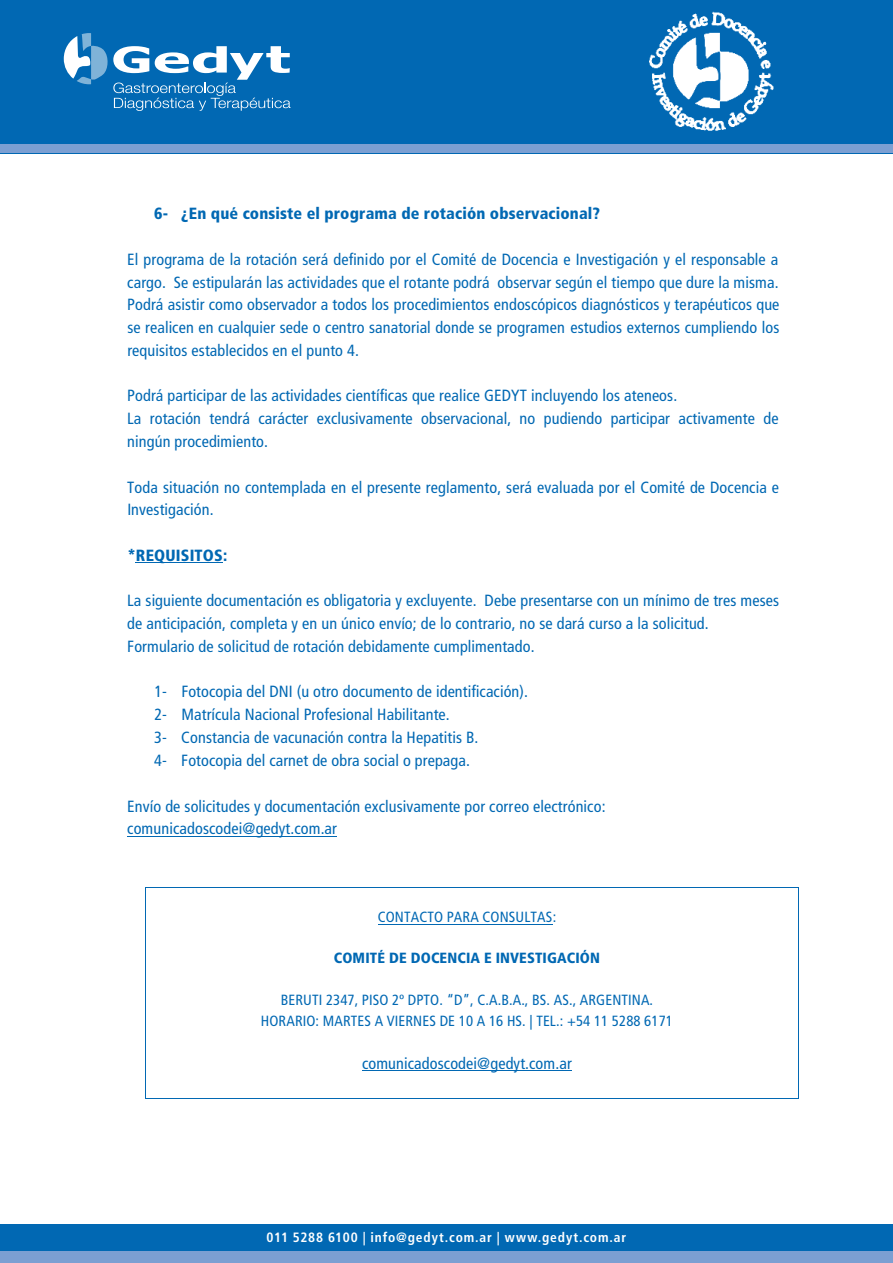
<style>
.page{position:relative;width:893px;height:1263px;background:#fff}
.page>*{position:absolute;margin:0;border:0;box-sizing:border-box;transform-origin:0 0}
.t1{font:condensed 16.2px/22.8px "Frutiger LT Std";letter-spacing:.01em;color:#0168b3}
.t2{font:900 condensed 16.2px "Frutiger LT Std";letter-spacing:.01em;color:#0168b3}
.t3{font:condensed 14.7px/20.9px "Frutiger LT Std";letter-spacing:.005em;color:#0168b3;text-align:center}
.t4{font:900 condensed 14.7px "Frutiger LT Std";letter-spacing:.01em;color:#0168b3}
.t5{font:700 condensed 13.5px "Frutiger LT Std";letter-spacing:.065em;color:#fff}
</style>
<div class="page">
<div style="left:0;top:1224px;width:893px;height:39px;background:#0168b3"></div>
<div style="left:0;top:0;width:893px;height:153px;background:#0168b3"></div>
<div style="left:0;top:144px;width:893px;height:9px;background:#7c9fd2"></div>
<div style="left:0;top:1251px;width:893px;height:12px;background:#7c9fd2"></div>
<svg style="left:64px;top:33px;width:227px;height:78px"></svg>
<hr style="left:136px;top:563px;width:87px;height:1px;background:#0168b3">
<hr style="left:127px;top:836px;width:210px;height:1px;background:#0168b3">
<hr style="left:378px;top:924px;width:175px;height:1px;background:#0168b3">
<hr style="left:362px;top:1071px;width:210px;height:1px;background:#0168b3">
<hr style="left:146px;top:887px;width:652px;height:1px;background:#0168b3">
<hr style="left:146px;top:887px;width:1px;height:211px;background:#0168b3">
<hr style="left:146px;top:1098px;width:652px;height:1px;background:#0168b3">
<hr style="left:798px;top:887px;width:1px;height:211px;background:#0168b3">
<img style="left:649px;top:11px;width:125px;height:120px">
<p class="t2" style="left:154px;top:204px;width:447px">6- ¿En qué consiste el programa de rotación observacional?</p>
<p class="t1" style="left:127px;top:248px;width:654px;text-align:justify">El programa de la rotación será definido por el Comité de Docencia e Investigación y el responsable a cargo. Se estipularán las actividades que el rotante podrá observar según el tiempo que dure la misma.<br>Podrá asistir como observador a todos los procedimientos endoscópicos diagnósticos y terapéuticos que se realicen en cualquier sede o centro sanatorial donde se programen estudios externos cumpliendo los requisitos establecidos en el punto 4.</p>
<p class="t1" style="left:127px;top:384px;width:653px">Podrá participar de las actividades científicas que realice GEDYT incluyendo los ateneos.<br>La rotación tendrá carácter exclusivamente observacional, no pudiendo participar activamente de ningún procedimiento.</p>
<p class="t1" style="left:127px;top:476px;width:653px">Toda situación no contemplada en el presente reglamento, será evaluada por el Comité de Docencia e<br>Investigación.</p>
<p class="t2" style="left:127px;top:545px;width:101px">*REQUISITOS:</p>
<p class="t1" style="left:127px;top:589px;width:653px">La siguiente documentación es obligatoria y excluyente. Debe presentarse con un mínimo de tres meses de anticipación, completa y en un único envío; de lo contrario, no se dará curso a la solicitud.<br>Formulario de solicitud de rotación debidamente cumplimentado.</p>
<p class="t1" style="left:154px;top:680px;width:375px">1- Fotocopia del DNI (u otro documento de identificación).<br>2- Matrícula Nacional Profesional Habilitante.<br>3- Constancia de vacunación contra la Hepatitis B.<br>4- Fotocopia del carnet de obra social o prepaga.</p>
<p class="t1" style="left:127px;top:795px;width:480px">Envío de solicitudes y documentación exclusivamente por correo electrónico: comunicadoscodei@gedyt.com.ar</p>
<p class="t3" style="left:378px;top:907px;width:180px">CONTACTO PARA CONSULTAS:</p>
<p class="t4" style="left:334px;top:949px;width:268px">COMITÉ DE DOCENCIA E INVESTIGACIÓN</p>
<p class="t3" style="left:261px;top:989px;width:414px">BERUTI 2347, PISO 2º DPTO. “D”, C.A.B.A., BS. AS., ARGENTINA.<br>HORARIO: MARTES A VIERNES DE 10 A 16 HS. | TEL.: +54 11 5288 6171</p>
<p class="t1" style="left:362px;top:1052px;width:211px">comunicadoscodei@gedyt.com.ar</p>
<p class="t5" style="left:267px;top:1229px;width:361px">011 5288 6100 | info@gedyt.com.ar | www.gedyt.com.ar</p>
</div>
